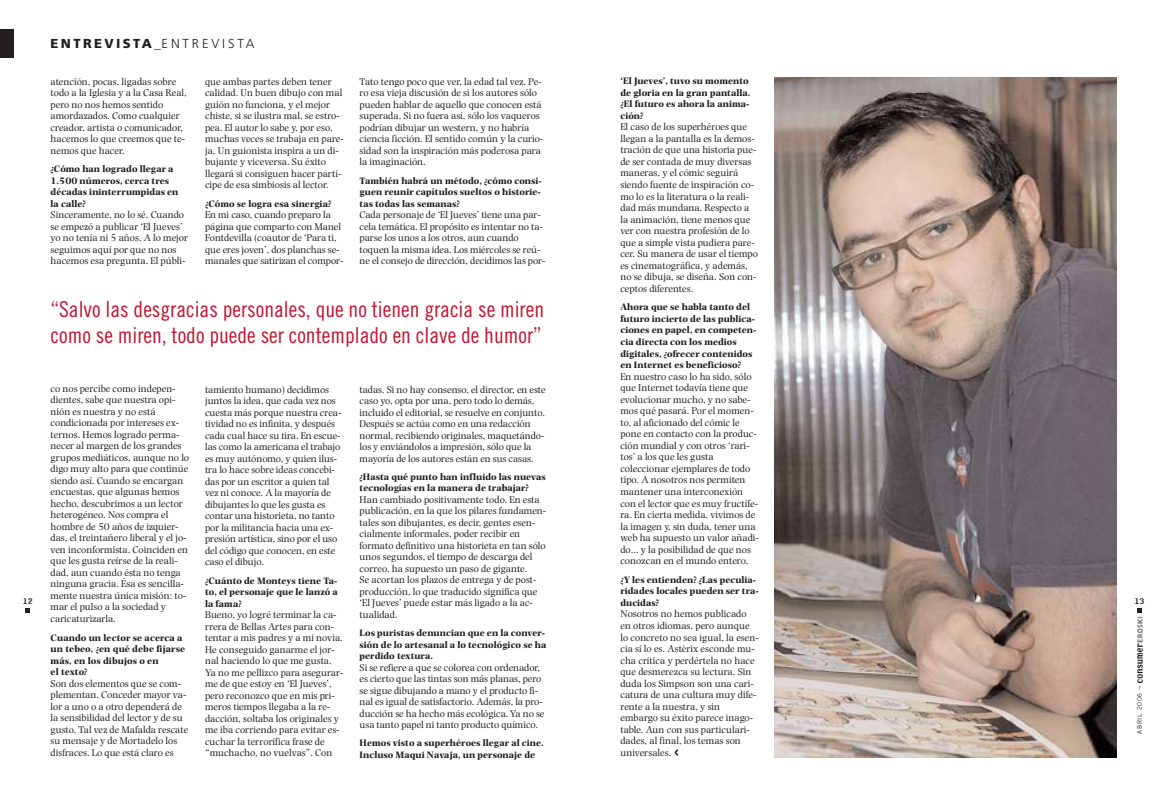
<style>
.page{position:relative;width:1168px;height:794px;background:#fff}
.page>*{position:absolute;margin:0;border:0;box-sizing:border-box;transform-origin:0 0}
.t1{font:22px/26px "Trade Gothic Cond Eighteen";color:#c4122f}
.t2{font:300 13px "Frutiger";letter-spacing:.22em;color:#231f20}
.t3{font:10.2px/11.5px "Photina";color:#231f20}
.t4{font:700 9.7px/11.5px "Photina";color:#231f20}
.t5{font:700 9.5px "Hydrous";color:#231f20}
.t6{font:6.3px "Trade Gothic";letter-spacing:.09em;color:#231f20}
.s1{font-weight:900}
.s2{font-size:6.5px}
</style>
<div class="page">
<svg style="left:675px;top:749px;width:3px;height:7px"></svg>
<img style="left:1137px;top:616px;width:6px;height:67px">
<svg style="left:1137px;top:608px;width:5px;height:4px"></svg>
<img style="left:775px;top:77px;width:341px;height:681px">
<div style="left:0;top:29px;width:14px;height:28px;background:#231f20"></div>
<svg style="left:26px;top:608px;width:4px;height:4px"></svg>
<p class="t5" style="left:23px;top:598px;width:12px">12</p>
<p class="t2" style="left:51px;top:38px;width:206px"><span class="s1">ENTREVISTA</span>_ENTREVISTA</p>
<p class="t3" style="left:51px;top:76px;width:138px">atención, pocas, ligadas sobre todo a la Iglesia y a la Casa Real, pero no nos hemos sentido amordazados. Como cualquier creador, artista o comunicador, hacemos lo que creemos que te&shy;nemos que hacer.</p>
<p class="t4" style="left:51px;top:164px;width:129px">¿Cómo han logrado llegar a<br>1.500 números, cerca tres décadas ininterrumpidas en la calle?</p>
<p class="t3" style="left:51px;top:210px;width:139px">Sinceramente, no lo sé. Cuando se empezó a publicar ‘El Jueves’ yo no tenía ni 5 años. A lo mejor seguimos aquí por que no nos hacemos esa pregunta. El públi-</p>
<p class="t3" style="left:205px;top:76px;width:140px">que ambas partes deben tener calidad. Un buen dibujo con mal guión no funciona, y el mejor chiste, si se ilustra mal, se estro&shy;pea. El autor lo sabe y, por eso, muchas veces se trabaja en pare&shy;ja. Un guionista inspira a un di&shy;bujante y viceversa. Su éxito llegará si consiguen hacer partí&shy;cipe de esa simbiosis al lector.</p>
<p class="t4" style="left:205px;top:198px;width:128px">¿Cómo se logra esa sinergia?</p>
<p class="t3" style="left:205px;top:210px;width:140px">En mi caso, cuando preparo la página que comparto con Manel<br>Fontdevilla (coautor de ‘Para ti, que eres joven’, dos planchas se&shy;manales que satirizan el compor-</p>
<p class="t3" style="left:360px;top:76px;width:185px">Tato tengo poco que ver, la edad tal vez. Pe&shy;ro esa vieja discusión de si los autores sólo pueden hablar de aquello que conocen está superada. Si no fuera así, sólo los vaqueros podrían dibujar un western, y no habría ciencia ficción. El sentido común y la curio&shy;sidad son la inspiración más poderosa para la imaginación.</p>
<p class="t4" style="left:360px;top:175px;width:184px;text-align:justify">También habrá un método, ¿cómo consi&shy;guen reunir capítulos sueltos o historie&shy;tas todas las semanas?</p>
<p class="t3" style="left:360px;top:210px;width:187px">Cada personaje de ‘El Jueves’ tiene una par&shy;cela temática. El propósito es intentar no ta&shy;parse los unos a los otros, aun cuando toquen la misma idea. Los miércoles se reú&shy;ne el consejo de dirección, decidimos las por-</p>
<h1 class="t1" style="left:51px;top:298px;width:495px">“Salvo las desgracias personales, que no tienen gracia se miren como se miren, todo puede ser contemplado en clave de humor”</h1>
<p class="t3" style="left:51px;top:383px;width:140px">co nos percibe como indepen&shy;dientes, sabe que nuestra opi&shy;nión es nuestra y no está condicionada por intereses ex&shy;ternos. Hemos logrado perma&shy;necer al margen de los grandes grupos mediáticos, aunque no lo digo muy alto para que continúe siendo así. Cuando se encargan encuestas, que algunas hemos hecho, descubrimos a un lector heterogéneo. Nos compra el hombre de 50 años de izquier&shy;das, el treintañero liberal y el jo&shy;ven inconformista. Coinciden en que les gusta reírse de la reali&shy;dad, aun cuando ésta no tenga ninguna gracia. Ésa es sencilla&shy;mente nuestra única misión: to&shy;mar el pulso a la sociedad y caricaturizarla.</p>
<p class="t4" style="left:51px;top:632px;width:136px">Cuando un lector se acerca a un tebeo, ¿en qué debe fijarse más, en los dibujos o en<br>el texto?</p>
<p class="t3" style="left:51px;top:678px;width:139px">Son dos elementos que se com&shy;plementan. Conceder mayor va&shy;lor a uno o a otro dependerá de la sensibilidad del lector y de su gusto. Tal vez de Mafalda rescate su mensaje y de Mortadelo los disfraces. Lo que está claro es</p>
<p class="t3" style="left:205px;top:384px;width:138px">tamiento humano) decidimos juntos la idea, que cada vez nos cuesta más porque nuestra crea&shy;tividad no es infinita, y después cada cual hace su tira. En escue&shy;las como la americana el trabajo es muy autónomo, y quien ilus&shy;tra lo hace sobre ideas concebi&shy;das por un escritor a quien tal vez ni conoce. A la mayoría de dibujantes lo que les gusta es contar una historieta, no tanto por la militancia hacia una ex&shy;presión artística, sino por el uso del código que conocen, en este caso el dibujo.</p>
<p class="t4" style="left:205px;top:575px;width:134px;text-align:justify">¿Cuánto de Monteys tiene Ta&shy;to, el personaje que le lanzó a la fama?</p>
<p class="t3" style="left:205px;top:610px;width:140px">Bueno, yo logré terminar la ca&shy;rrera de Bellas Artes para con&shy;tentar a mis padres y a mi novia.<br>He conseguido ganarme el jor&shy;nal haciendo lo que me gusta.<br>Ya no me pellizco para asegurar&shy;me de que estoy en ‘El Jueves’, pero reconozco que en mis pri&shy;meros tiempos llegaba a la re&shy;dacción, soltaba los originales y me iba corriendo para evitar es&shy;cuchar la terrorífica frase de “muchacho, no vuelvas”. Con</p>
<p class="t3" style="left:360px;top:384px;width:188px">tadas. Si no hay consenso, el director, en este caso yo, opta por una, pero todo lo demás, incluido el editorial, se resuelve en conjunto.<br>Después se actúa como en una redacción normal, recibiendo originales, maquetándo&shy;los y enviándolos a impresión, sólo que la mayoría de los autores están en sus casas.</p>
<p class="t4" style="left:360px;top:471px;width:188px">¿Hasta qué punto han influido las nuevas tecnologías en la manera de trabajar?</p>
<p class="t3" style="left:360px;top:494px;width:188px">Han cambiado positivamente todo. En esta publicación, en la que los pilares fundamen&shy;tales son dibujantes, es decir, gentes esen&shy;cialmente informales, poder recibir en formato definitivo una historieta en tan sólo unos segundos, el tiempo de descarga del correo, ha supuesto un paso de gigante.<br>Se acortan los plazos de entrega y de post&shy;producción, lo que traducido significa que ‘El Jueves’ puede estar más ligado a la ac&shy;tualidad.</p>
<p class="t4" style="left:360px;top:628px;width:188px">Los puristas denuncian que en la conver&shy;sión de lo artesanal a lo tecnológico se ha perdido textura.</p>
<p class="t3" style="left:360px;top:662px;width:186px">Si se refiere a que se colorea con ordenador, es cierto que las tintas son más planas, pero se sigue dibujando a mano y el producto fi&shy;nal es igual de satisfactorio. Además, la pro&shy;ducción se ha hecho más ecológica. Ya no se usa tanto papel ni tanto producto químico.</p>
<p class="t4" style="left:360px;top:738px;width:186px">Hemos visto a superhéroes llegar al cine.<br>Incluso Maqui Navaja, un personaje de</p>
<p class="t4" style="left:620px;top:76px;width:132px">‘El Jueves’, tuvo su momento de gloria en la gran pantalla. ¿El futuro es ahora la anima&shy;ción?</p>
<p class="t3" style="left:620px;top:122px;width:139px">El caso de los superhéroes que llegan a la pantalla es la demos&shy;tración de que una historia pue&shy;de ser contada de muy diversas maneras, y el cómic seguirá siendo fuente de inspiración co&shy;mo lo es la literatura o la reali&shy;dad más mundana. Respecto a la animación, tiene menos que ver con nuestra profesión de lo que a simple vista pudiera pare&shy;cer. Su manera de usar el tiempo es cinematográfica, y además, no se dibuja, se diseña. Son con&shy;ceptos diferentes.</p>
<p class="t4" style="left:620px;top:302px;width:138px">Ahora que se habla tanto del futuro incierto de las publica&shy;ciones en papel, en competen&shy;cia directa con los medios digitales, ¿ofrecer contenidos en Internet es beneficioso?</p>
<p class="t3" style="left:620px;top:371px;width:140px">En nuestro caso lo ha sido, sólo que Internet todavía tiene que evolucionar mucho, y no sabe&shy;mos qué pasará. Por el momen&shy;to, al aficionado del cómic le pone en contacto con la produc&shy;ción mundial y con otros ‘rari&shy;tos’ a los que les gusta coleccionar ejemplares de todo tipo. A nosotros nos permiten mantener una interconexión con el lector que es muy fructífe&shy;ra. En cierta medida, vivimos de la imagen y, sin duda, tener una web ha supuesto un valor añadi&shy;do… y la posibilidad de que nos conozcan en el mundo entero.</p>
<p class="t4" style="left:620px;top:574px;width:140px">¿Y les entienden? ¿Las peculia&shy;ridades locales pueden ser tra&shy;ducidas?</p>
<p class="t3" style="left:620px;top:609px;width:140px">Nosotros no hemos publicado en otros idiomas, pero aunque lo concreto no sea igual, la esen&shy;cia sí lo es. Astèrix esconde mu&shy;cha crítica y perdértela no hace que desmerezca su lectura. Sin duda los Simpson son una cari&shy;catura de una cultura muy dife&shy;rente a la nuestra, y sin embargo su éxito parece inago&shy;table. Aun con sus particulari&shy;dades, al final, los temas son universales.</p>
<p class="t5" style="left:1134px;top:598px;width:12px">13</p>
<p class="t6" style="left:1137px;top:733px;width:49px;rotate:-90deg">ABRIL 2006 <span class="s2">¬</span></p>
</div>
